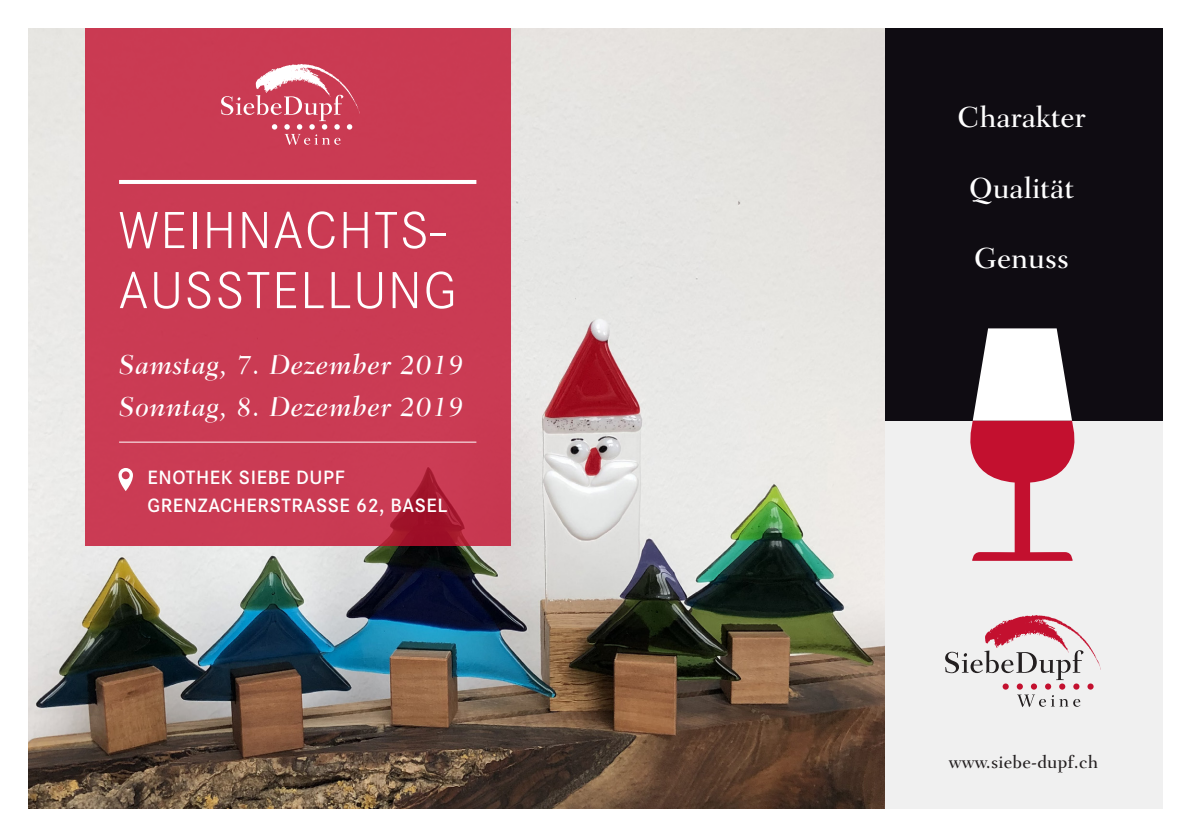
<style>
.page{position:relative;width:1191px;height:840px;background:#fff}
.page>*{position:absolute;margin:0;border:0;box-sizing:border-box;transform-origin:0 0}
.SD_Titel_Event{font:300 54px/60px "Corporate S";letter-spacing:.03em;color:#fff}
.t1{font:500 29.6px "Fairfield LT";color:#fff}
.SD_Datum{font:italic 500 28px/42px "Fairfield LT";letter-spacing:.02em;color:#fff}
.SD_Ortsangabe{font:600 20px "Corporate S";letter-spacing:.03em;color:#fff}
.SD_Webadresse{font:500 18px "Fairfield LT";letter-spacing:.01em;color:#231f20}
</style>
<div class="page">
<div style="left:884px;top:420px;width:278px;height:388px;background:#f0f0f0"></div>
<img style="left:28px;top:28px;width:856px;height:780px">
<div style="left:85px;top:28px;width:425px;height:518px;background:#ca3b53"></div>
<img style="left:255px;top:64px;width:105px;height:50px">
<svg style="left:221px;top:95px;width:131px;height:50px"></svg>
<hr style="left:119px;top:180px;width:357px;height:4px;background:#fff">
<hr style="left:119px;top:441px;width:357px;height:1px;background:#fff">
<svg style="left:118px;top:468px;width:15px;height:23px"></svg>
<img style="left:985px;top:615px;width:115px;height:52px">
<svg style="left:945px;top:650px;width:148px;height:56px"></svg>
<div style="left:884px;top:28px;width:278px;height:392px;background:#0f0c12"></div>
<svg style="left:961px;top:328px;width:122px;height:232px"></svg>
<p class="SD_Titel_Event" style="left:118px;top:198px;width:339px">WEIHNACHTS-<br>AUSSTELLUNG</p>
<p class="SD_Datum" style="left:118px;top:344px;width:347px">Samstag, 7. Dezember 2019<br>Sonntag, 8. Dezember 2019</p>
<p class="SD_Ortsangabe" style="left:147px;top:464px;width:199px">ENOTHEK SIEBE DUPF</p>
<p class="SD_Ortsangabe" style="left:147px;top:492px;width:301px">GRENZACHERSTRASSE 62, BASEL</p>
<p class="t1" style="left:957px;top:100px;width:130px">Charakter</p>
<p class="t1" style="left:969px;top:171px;width:107px">Qualität</p>
<p class="t1" style="left:974px;top:241px;width:97px">Genuss</p>
<p class="SD_Webadresse" style="left:949px;top:751px;width:151px">www.siebe-dupf.ch</p>
</div>
